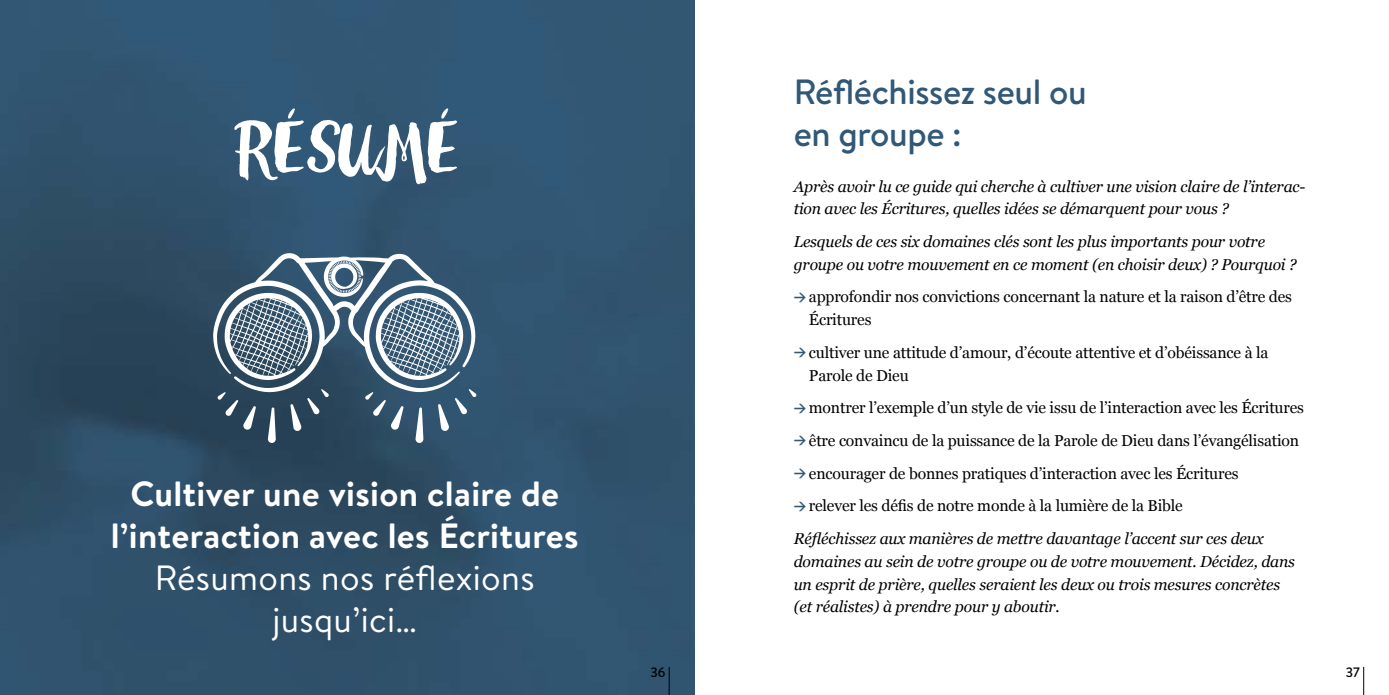
<style>
.page{position:relative;width:1389px;height:695px;background:#fff}
.page>*{position:absolute;margin:0;border:0;box-sizing:border-box;transform-origin:0 0}
.t1{font:77px "Wanderlust Letters";letter-spacing:.01em;color:#fff}
.t2{font:700 35px/42px "Brandon Text";letter-spacing:.01em;color:#fff;text-align:center}
.t3{font:35px/42px "Brandon Text";letter-spacing:.01em;color:#fff;text-align:center}
.t4{font:500 35px/42px "Brandon Text";letter-spacing:-.01em;color:#315877}
.t5{font:15.75px/32.7px "Georgia";letter-spacing:-.01em;color:#000}
.t6{font:italic 15.75px/22.8px "Georgia";letter-spacing:-.01em;color:#000}
.t7{font:500 14px "Brandon Grotesque";color:#000}
.s1{font-family:"DIN";font-weight:700;font-size:12.25px;color:#315877}
.s2{font-style:italic}
</style>
<div class="page">
<img style="left:0;top:0;width:694px;height:694px">
<svg style="left:213px;top:253px;width:264px;height:190px"></svg>
<svg style="left:1363px;top:667px;width:1px;height:27px"></svg>
<svg style="left:669px;top:666px;width:1px;height:28px"></svg>
<h1 class="t1" style="left:232px;top:98px;width:227px">Résumé</h1>
<h2 class="t2" style="left:111px;top:472px;width:469px">Cultiver une vision claire de l’interaction avec les Écritures</h2>
<h2 class="t3" style="left:155px;top:555px;width:381px">Résumons nos réflexions jusqu’ici…</h2>
<h2 class="t4" style="left:794px;top:70px;width:295px">Réfléchissez seul ou en groupe :</h2>
<p class="t6" style="left:794px;top:174px;width:513px">Après avoir lu ce guide qui cherche à cultiver une vision claire de l’interac&shy;tion avec les Écritures, quelles idées se démarquent pour vous ?</p>
<p class="t6" style="left:794px;top:229px;width:504px">Lesquels de ces six domaines clés sont les plus importants pour votre groupe ou votre mouvement en ce moment (en choisir deux) ? Pourquoi ?</p>
<p class="t5" style="left:809px;top:285px;width:485px;line-height:22.8px;text-indent:-15px"><span class="s1">&gt;</span> approfondir nos convictions concernant la nature et la raison d’être des<br>Écritures</p>
<p class="t5" style="left:809px;top:340px;width:461px;line-height:22.8px;text-indent:-15px"><span class="s1">&gt;</span> cultiver une attitude d’amour, d’écoute attentive et d’obéissance à la<br>Parole de Dieu</p>
<p class="t5" style="left:794px;top:391px;width:512px"><span class="s1">&gt;</span> montrer l’exemple d’un style de vie issu de l’interaction avec les Écritures <span class="s1">&gt;</span> être convaincu de la puissance de la Parole de Dieu dans l’évangélisation <span class="s1">&gt;</span> encourager de bonnes pratiques d’interaction avec les Écritures<br><span class="s1">&gt;</span> relever les défis de notre monde à la lumière de la Bible<br><span class="s2">Réfléchissez aux manières de mettre davantage l’accent sur ces deux</span></p>
<p class="t6" style="left:794px;top:549px;width:503px">domaines au sein de votre groupe ou de votre mouvement. Décidez, dans un esprit de prière, quelles seraient les deux ou trois mesures concrètes (et réalistes) à prendre pour y aboutir.</p>
<p class="t7" style="left:650px;top:662px;width:17px">36</p>
<p class="t7" style="left:1346px;top:662px;width:16px">37</p>
</div>
